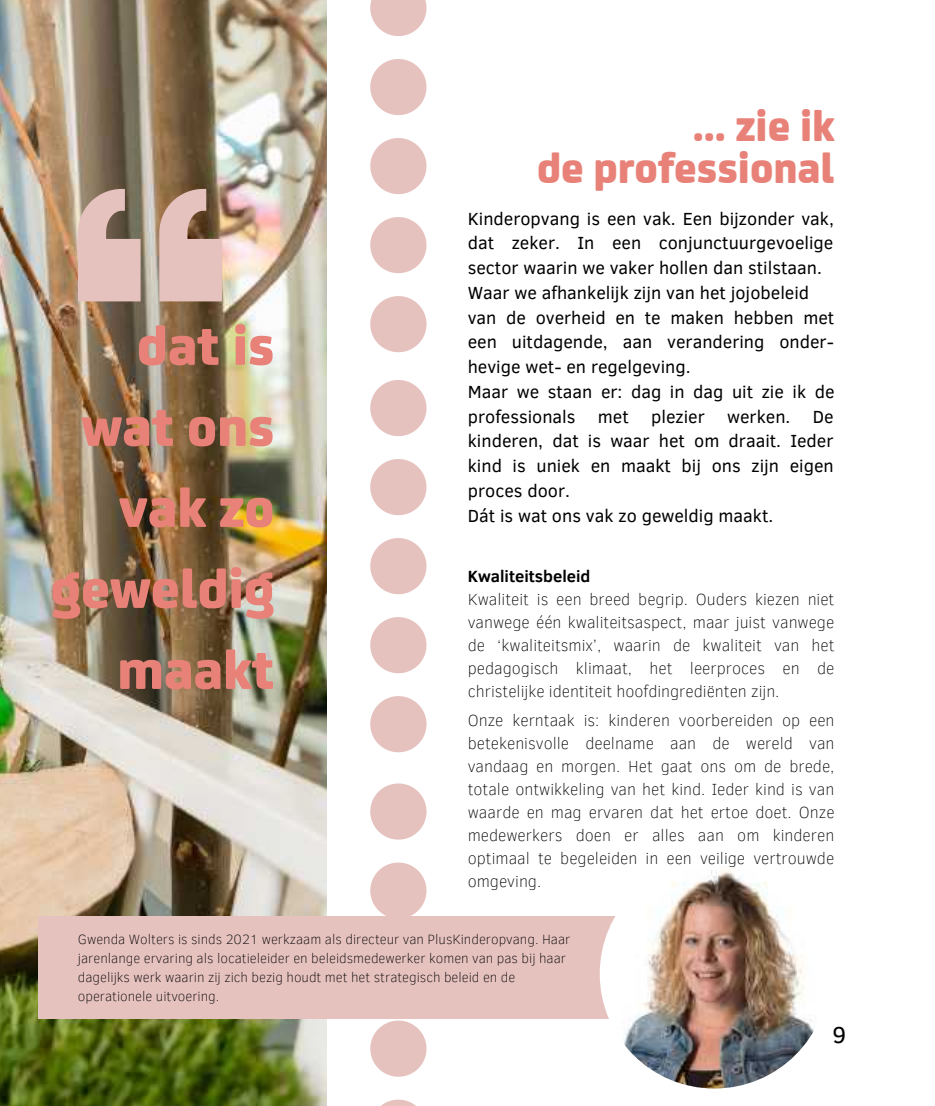
<style>
.page{position:relative;width:935px;height:1106px;background:#fff}
.page>*{position:absolute;margin:0;border:0;box-sizing:border-box;transform-origin:0 0}
.t1{font:800 58.35px/81px "FS Joey";color:#e88279;text-align:right}
.t2{font:800 45.45px/41.7px "FS Joey";color:#e88279;text-align:right}
.t3{font:23.7px "Clear Sans";color:#000}
.t4{font:18px/24.8px "Clear Sans";color:#000}
.t5{font:700 16.65px "Clear Sans";color:#000}
.t6{font:100 16.5px/23px "Clear Sans";color:#000;text-align:justify}
.t7{font:100 13.8px/19.2px "Clear Sans";color:#000}
</style>
<div class="page">
<svg style="left:370px;top:380px;width:56px;height:372px"></svg>
<svg style="left:370px;top:0;width:56px;height:352px"></svg>
<svg style="left:370px;top:783px;width:56px;height:323px"></svg>
<img style="left:0;top:0;width:327px;height:1106px">
<div style="left:38px;top:916px;width:623px;height:102px;background:#e6c2bf"></div>
<img style="left:600px;top:859px;width:229px;height:229px;border-radius:50%">
<svg style="left:78px;top:189px;width:144px;height:112px;background:#c8aba2"></svg>
<h1 class="t1" style="left:51px;top:307px;width:225px">dat is wat ons vak zo geweldig maakt</h1>
<h2 class="t2" style="left:537px;top:107px;width:299px">... zie ik<br>de professional</h2>
<p class="t4" style="left:468px;top:205px;width:368px">Kinderopvang is een vak. Een bijzonder vak, dat zeker. In een conjunctuurgevoelige sector waarin we vaker hollen dan stilstaan.<br>Waar we afhankelijk zijn van het jojobeleid van de overheid en te maken hebben met een uitdagende, aan verandering onder&shy;hevige wet- en regelgeving.<br>Maar we staan er: dag in dag uit zie ik de professionals met plezier werken. De kinderen, dat is waar het om draait. Ieder kind is uniek en maakt bij ons zijn eigen proces door.<br>Dát is wat ons vak zo geweldig maakt.</p>
<p class="t5" style="left:468px;top:564px;width:124px">Kwaliteitsbeleid</p>
<p class="t6" style="left:468px;top:587px;width:368px">Kwaliteit is een breed begrip. Ouders kiezen niet vanwege één kwaliteitsaspect, maar juist vanwege de ‘kwaliteitsmix’, waarin de kwaliteit van het pedagogisch klimaat, het leerproces en de christelijke identiteit hoofdingrediënten zijn.</p>
<p class="t6" style="left:468px;top:708px;width:368px">Onze kerntaak is: kinderen voorbereiden op een betekenisvolle deelname aan de wereld van vandaag en morgen. Het gaat ons om de brede, totale ontwikkeling van het kind. Ieder kind is van waarde en mag ervaren dat het ertoe doet. Onze medewerkers doen er alles aan om kinderen optimaal te begeleiden in een veilige vertrouwde omgeving.</p>
<p class="t7" style="left:78px;top:928px;width:494px">Gwenda Wolters is sinds 2021 werkzaam als directeur van PlusKinderopvang. Haar jarenlange ervaring als locatieleider en beleidsmedewerker komen van pas bij haar dagelijks werk waarin zij zich bezig houdt met het strategisch beleid en de operationele uitvoering.</p>
<h3 class="t3" style="left:832px;top:1017px;width:15px">9</h3>
</div>
